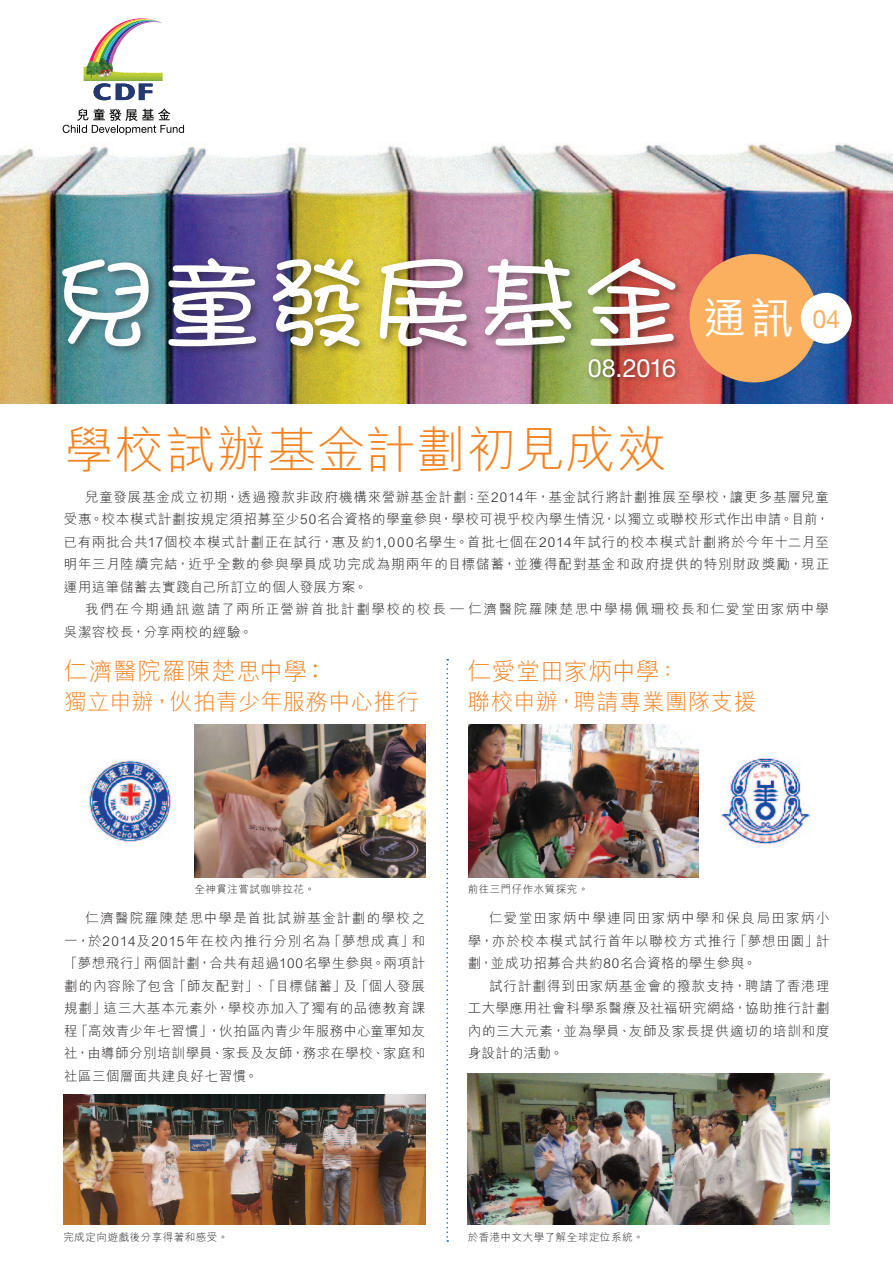
<style>
.page{position:relative;width:893px;height:1263px;background:#fff}
.page>*{position:absolute;margin:0;border:0;box-sizing:border-box;transform-origin:0 0}
.t1{font:500 99.6px "M Young HK";letter-spacing:.055em;color:#fff}
.t2{font:300 49.5px "M Hei HK";letter-spacing:.01em;color:#f58220}
.t3{font:500 42.75px "M Hei HK";color:#fff}
.t4{font:25.2px "Helvetica Neue";letter-spacing:-.025em;color:#fff}
.t5{font:25.2px "Helvetica Neue";color:#fab05f}
.t6{font:300 24px "M Hei HK";letter-spacing:.01em;color:#f58220}
.t7{font:300 22.5px "M Hei HK";letter-spacing:.015em;color:#f58220}
.t8{font:300 13.5px/22.5px "M Hei HK";letter-spacing:.06em;color:#231f20;text-align:justify}
.t9{font:300 13.5px/22.5px "M Hei HK";letter-spacing:.115em;color:#231f20}
.t10{font:300 10.5px "M Hei HK";letter-spacing:.05em;color:#231f20}
.s1{font-weight:700}
</style>
<div class="page">
<img style="left:0;top:100px;width:893px;height:304px">
<div style="left:58px;top:254px;width:628px;height:104px;background:#231f20;opacity:.5"></div>
<div style="left:586px;top:356px;width:95px;height:27px;background:#231f20;opacity:.5"></div>
<div style="left:689px;top:254px;width:129px;height:128px;background:#fab05f;border-radius:50%"></div>
<div style="left:801px;top:293px;width:51px;height:51px;background:#fff;border-radius:50%"></div>
<img style="left:88px;top:760px;width:84px;height:82px">
<img style="left:720px;top:758px;width:91px;height:86px">
<img style="left:195px;top:725px;width:230px;height:153px">
<svg style="left:446px;top:659px;width:2px;height:583px"></svg>
<img style="left:468px;top:725px;width:231px;height:153px">
<img style="left:64px;top:1094px;width:361px;height:131px">
<img style="left:468px;top:1074px;width:362px;height:151px">
<svg style="left:84px;top:18px;width:79px;height:82px"></svg>
<svg style="left:63px;top:108px;width:121px;height:27px"></svg>
<img style="left:86px;top:61px;width:6px;height:17px">
<p class="t1" style="left:55px;top:235px;width:628px">兒童發展基金</p>
<p class="t4" style="left:588px;top:353px;width:90px">08.2016</p>
<p class="t3" style="left:703px;top:287px;width:92px">通訊</p>
<p class="t5" style="left:812px;top:304px;width:29px">04</p>
<p class="t2" style="left:64px;top:415px;width:604px">學校試辦基金計劃初見成效</p>
<p class="t8" style="left:64px;top:485px;width:767px;text-indent:21px">兒童發展基金成立初期，透過撥款非政府機構來營辦基金計劃；至2014年，基金試行將計劃推展至學校，讓更多基層兒童受惠。校本模式計劃按規定須招募至少50名合資格的學童參與，學校可視乎校內學生情況，以獨立或聯校形式作出申請。目前，已有兩批合共17個校本模式計劃正在試行，惠及約1,000名學生。首批七個在2014年試行的校本模式計劃將於今年十二月至明年三月陸續完結，近乎全數的參與學員成功完成為期兩年的目標儲蓄，並獲得配對基金和政府提供的特別財政獎勵，現正運用這筆儲蓄去實踐自己所訂立的個人發展方案。</p>
<p class="t9" style="left:64px;top:598px;width:767px;text-indent:21px">我們在今期通訊邀請了兩所正營辦首批計劃學校的校長 ─ 仁濟醫院羅陳楚思中學楊佩珊校長和仁愛堂田家炳中學吳潔容校長，分享兩校的經驗。</p>
<p class="t6" style="left:64px;top:654px;width:265px">仁濟醫院羅陳楚思中學<span class="s1">：</span></p>
<p class="t7" style="left:64px;top:686px;width:357px">獨立申辦，伙拍青少年服務中心推行</p>
<p class="t6" style="left:468px;top:654px;width:213px">仁愛堂田家炳中學：</p>
<p class="t7" style="left:468px;top:686px;width:290px">聯校申辦，聘請專業團隊支援</p>
<p class="t10" style="left:194px;top:882px;width:122px">全神貫注嘗試咖啡拉花。</p>
<p class="t10" style="left:468px;top:882px;width:122px">前往三門仔作水質探究。</p>
<p class="t8" style="left:64px;top:906px;width:362px;text-indent:21px">仁濟醫院羅陳楚思中學是首批試辦基金計劃的學校之一，於2014及2015年在校內推行分別名為「夢想成真」和「夢想飛行」兩個計劃，合共有超過100名學生參與。兩項計劃的內容除了包含「師友配對」、「目標儲蓄」及「個人發展規劃」這三大基本元素外，學校亦加入了獨有的品德教育課程「高效青少年七習慣」，伙拍區內青少年服務中心童軍知友社，由導師分別培訓學員、家長及友師，務求在學校、家庭和社區三個層面共建良好七習慣。</p>
<p class="t8" style="left:468px;top:906px;width:363px;text-indent:21px">仁愛堂田家炳中學連同田家炳中學和保良局田家炳小學，亦於校本模式試行首年以聯校方式推行「夢想田園」計劃，並成功招募合共約80名合資格的學生參與。</p>
<p class="t8" style="left:468px;top:974px;width:363px;text-indent:21px">試行計劃得到田家炳基金會的撥款支持，聘請了香港理工大學應用社會科學系醫療及社褔研究網絡，協助推行計劃內的三大元素，並為學員、友師及家長提供適切的培訓和度身設計的活動。</p>
<p class="t10" style="left:64px;top:1229px;width:166px">完成定向遊戲後分享得著和感受。</p>
<p class="t10" style="left:468px;top:1229px;width:177px">於香港中文大學了解全球定位系統。</p>
</div>
